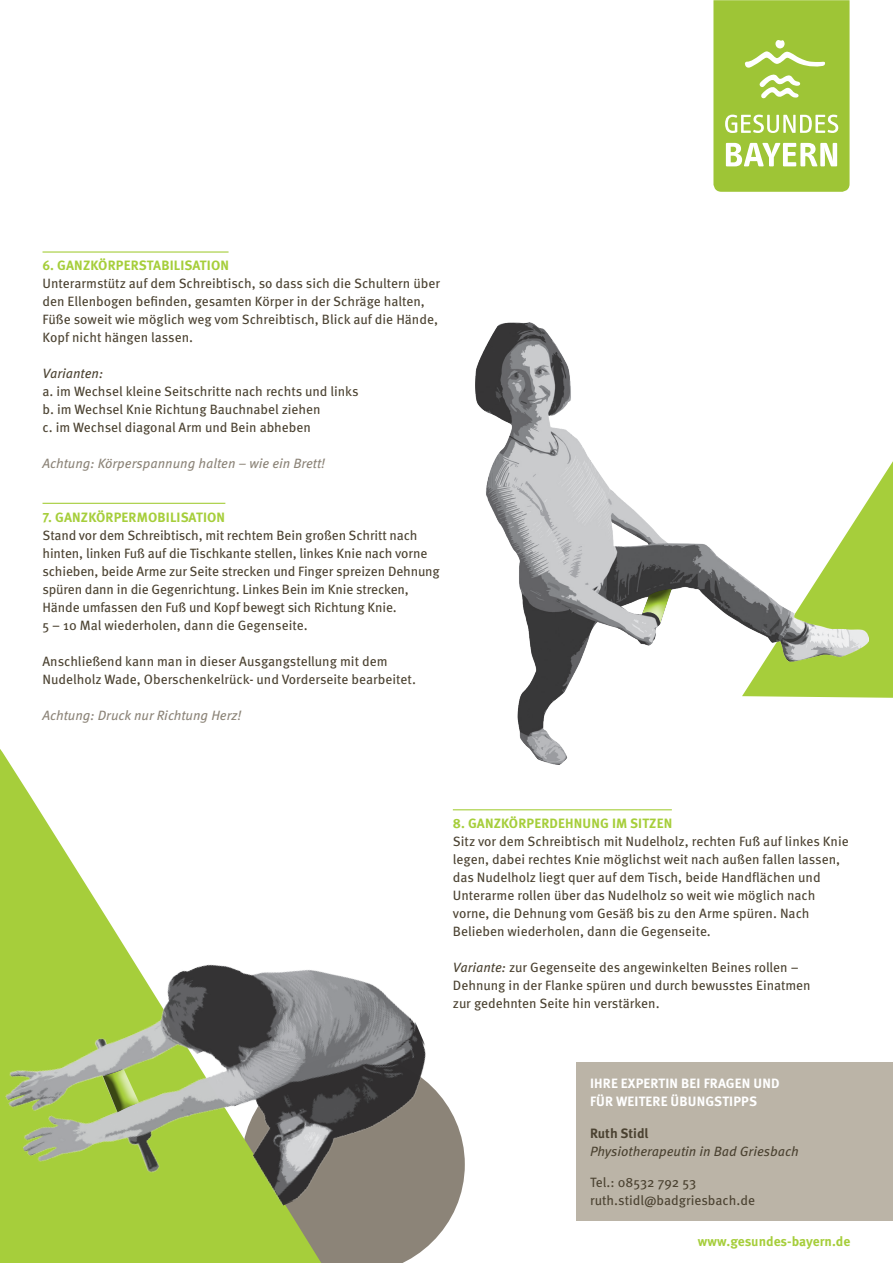
<style>
.page{position:relative;width:893px;height:1263px;background:#fff}
.page>*{position:absolute;margin:0;border:0;box-sizing:border-box;transform-origin:0 0}
.t1{font:13.5px/18px "Meta Pro";letter-spacing:-.005em;color:#4b4231}
.t2{font:700 13.5px "Meta Pro";letter-spacing:.01em;color:#a6ce3b}
.t3{font:italic 13.5px "Meta Pro";color:#8c8478}
.t4{font:700 13.5px/18px "Meta Pro";letter-spacing:.01em;color:#fff}
.t5{font:italic 13.5px "Meta Pro";letter-spacing:-.005em;color:#4b4231}
.t6{font:700 13.5px "Meta Pro";color:#4b4231}
.s1{font-style:italic}
</style>
<div class="page">
<div style="left:577px;top:1062px;width:316px;height:158px;background:#bbb4a7"></div>
<svg style="left:868px;top:461px;width:25px;height:237px;background:#add24b"></svg>
<svg style="left:713px;top:0;width:136px;height:192px;background:#aacc50"></svg>
<img style="left:476px;top:322px;width:392px;height:442px">
<div style="left:641px;top:601px;width:31px;height:22px;background:#fff;opacity:.75"></div>
<div style="left:641px;top:586px;width:31px;height:23px;background:#231f20;opacity:.75"></div>
<svg style="left:0;top:749px;width:91px;height:144px"></svg>
<img style="left:0;top:893px;width:461px;height:370px">
<div style="left:101px;top:1067px;width:41px;height:46px;background:#231f20;opacity:.75"></div>
<hr style="left:43px;top:251px;width:186px;height:2px;background:#a6ce3b">
<hr style="left:43px;top:503px;width:182px;height:1px;background:#a6ce3b">
<hr style="left:453px;top:809px;width:219px;height:1px;background:#a6ce3b">
<p class="t2" style="left:43px;top:255px;width:188px">6. GANZKÖRPERSTABILISATION</p>
<p class="t1" style="left:43px;top:273px;width:399px">Unterarmstütz auf dem Schreibtisch, so dass sich die Schultern über den Ellenbogen befinden, gesamten Körper in der Schräge halten, Füße soweit wie möglich weg vom Schreibtisch, Blick auf die Hände, Kopf nicht hängen lassen.</p>
<p class="t5" style="left:43px;top:363px;width:62px">Varianten:</p>
<p class="t1" style="left:43px;top:381px;width:318px">a. im Wechsel kleine Seitschritte nach rechts und links b. im Wechsel Knie Richtung Bauchnabel ziehen<br>c. im Wechsel diagonal Arm und Bein abheben</p>
<p class="t3" style="left:43px;top:453px;width:284px">Achtung: Körperspannung halten – wie ein Brett!</p>
<p class="t2" style="left:43px;top:507px;width:184px">7. GANZKÖRPERMOBILISATION</p>
<p class="t1" style="left:43px;top:525px;width:399px">Stand vor dem Schreibtisch, mit rechtem Bein großen Schritt nach hinten, linken Fuß auf die Tischkante stellen, linkes Knie nach vorne schieben, beide Arme zur Seite strecken und Finger spreizen Dehnung spüren dann in die Gegenrichtung. Linkes Bein im Knie strecken, Hände umfassen den Fuß und Kopf bewegt sich Richtung Knie.<br>5 – 10 Mal wiederholen, dann die Gegenseite.</p>
<p class="t1" style="left:43px;top:651px;width:375px">Anschließend kann man in dieser Ausgangstellung mit dem<br>Nudelholz Wade, Oberschenkelrück- und Vorderseite bearbeitet.</p>
<p class="t3" style="left:43px;top:705px;width:200px">Achtung: Druck nur Richtung Herz!</p>
<p class="t2" style="left:453px;top:813px;width:221px">8. GANZKÖRPERDEHNUNG IM SITZEN</p>
<p class="t1" style="left:453px;top:831px;width:397px">Sitz vor dem Schreibtisch mit Nudelholz, rechten Fuß auf linkes Knie legen, dabei rechtes Knie möglichst weit nach außen fallen lassen, das Nudelholz liegt quer auf dem Tisch, beide Handflächen und Unterarme rollen über das Nudelholz so weit wie möglich nach vorne, die Dehnung vom Gesäß bis zu den Arme spüren. Nach Belieben wiederholen, dann die Gegenseite.</p>
<p class="t1" style="left:453px;top:957px;width:359px"><span class="s1">Variante:</span> zur Gegenseite des angewinkelten Beines rollen –<br>Dehnung in der Flanke spüren und durch bewusstes Einatmen zur gedehnten Seite hin verstärken.</p>
<p class="t4" style="left:590px;top:1074px;width:191px">IHRE EXPERTIN BEI FRAGEN UND<br>FÜR WEITERE ÜBUNGSTIPPS</p>
<p class="t6" style="left:590px;top:1122px;width:60px">Ruth Stidl</p>
<p class="t5" style="left:590px;top:1141px;width:210px">Physiotherapeutin in Bad Griesbach</p>
<p class="t1" style="left:590px;top:1172px;width:166px">Tel.: 08532 792 53 ruth.stidl@badgriesbach.de</p>
<p class="t2" style="left:698px;top:1230px;width:154px">www.gesundes-bayern.de</p>
</div>
